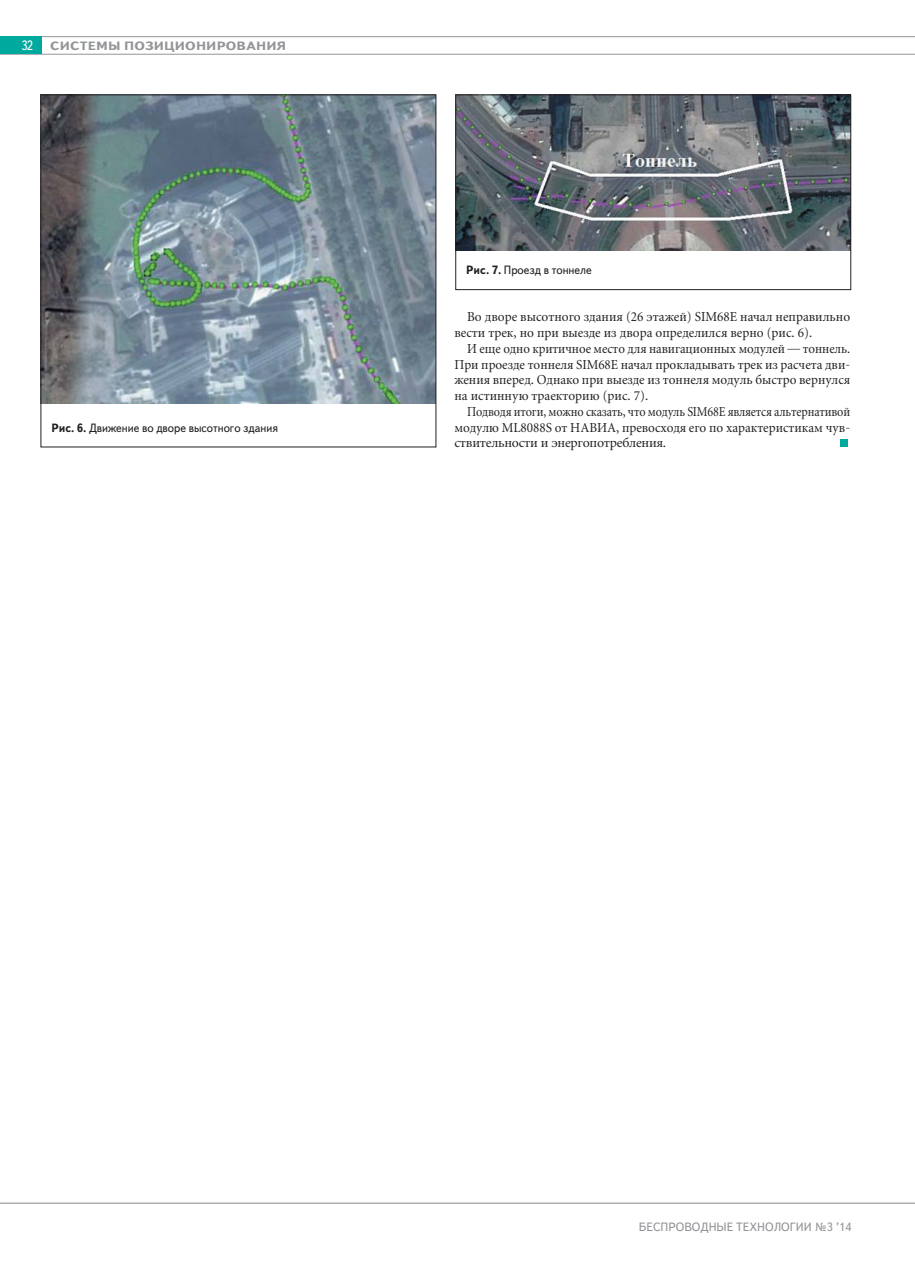
<style>
.page{position:relative;width:915px;height:1263px;background:#fff}
.page>*{position:absolute;margin:0;border:0;box-sizing:border-box;transform-origin:0 0}
.t1{font:13.5px/15.8px "Miniature";color:#231f20;text-align:justify;scale:.93 1}
.t2{font:13.5px/15.8px "Miniature";color:#231f20;text-align:justify;scale:.88 1}
.t3{font:13.5px/15.8px "Miniature";color:#231f20;scale:.96 1}
.t4{font:13.5px "Text Book C";color:#fff;scale:.9 1}
.t5{font:12px "Text Book C";color:#231f20;scale:.95 1}
.t6{font:12px "Text Book C";color:#939598}
.t7{font:700 12px "Text Book C";letter-spacing:.01em;color:#939598;scale:1.17 1}
.s1{font-weight:700}
</style>
<div class="page">
<hr style="left:0;top:1202px;width:914px;height:2px;background:#939598">
<hr style="left:0;top:36px;width:914px;height:1px;background:#939598">
<hr style="left:0;top:54px;width:914px;height:1px;background:#939598">
<div style="left:0;top:37px;width:42px;height:17px;background:#00a99d"></div>
<div style="left:839px;top:440px;width:8px;height:7px;background:#00a99d"></div>
<img style="left:42px;top:96px;width:392px;height:307px">
<div style="left:40px;top:94px;width:396px;height:353px;border:1px solid #231f20"></div>
<img style="left:457px;top:96px;width:391px;height:154px">
<div style="left:455px;top:94px;width:395px;height:196px;border:1px solid #231f20"></div>
<p class="t4" style="left:22px;top:38px;width:14px">32</p>
<p class="t7" style="left:50px;top:42px;width:203px">СИСТЕМЫ ПОЗИЦИОНИРОВАНИЯ</p>
<p class="t5" style="left:51px;top:420px;width:240px"><span class="s1">Рис. 6.</span> Движение во дворе высотного здания</p>
<p class="t5" style="left:466px;top:263px;width:134px"><span class="s1">Рис. 7.</span> Проезд в тоннеле</p>
<p class="t3" style="left:454px;top:309px;width:413px;text-indent:13px">Во дворе высотного здания (26 этажей) SIM68E начал неправильно вести трек, но при выезде из двора определился верно (рис. 6).</p>
<p class="t1" style="left:454px;top:340px;width:427px;text-indent:13px">И еще одно критичное место для навигационных модулей — тоннель.<br>При проезде тоннеля SIM68E начал прокладывать трек из расчета дви&shy;жения вперед. Однако при выезде из тоннеля модуль быстро вернулся на истинную траекторию (рис. 7).</p>
<p class="t2" style="left:454px;top:403px;width:451px;text-indent:13px">Подводя итоги, можно сказать, что модуль SIM68E является альтернативой модулю ML8088S от НАВИА, превосходя его по характеристикам чув&shy;ствительности и энергопотребления.</p>
<p class="t6" style="left:638px;top:1220px;width:214px">БЕСПРОВОДНЫЕ ТЕХНОЛОГИИ №3 ’14</p>
</div>
